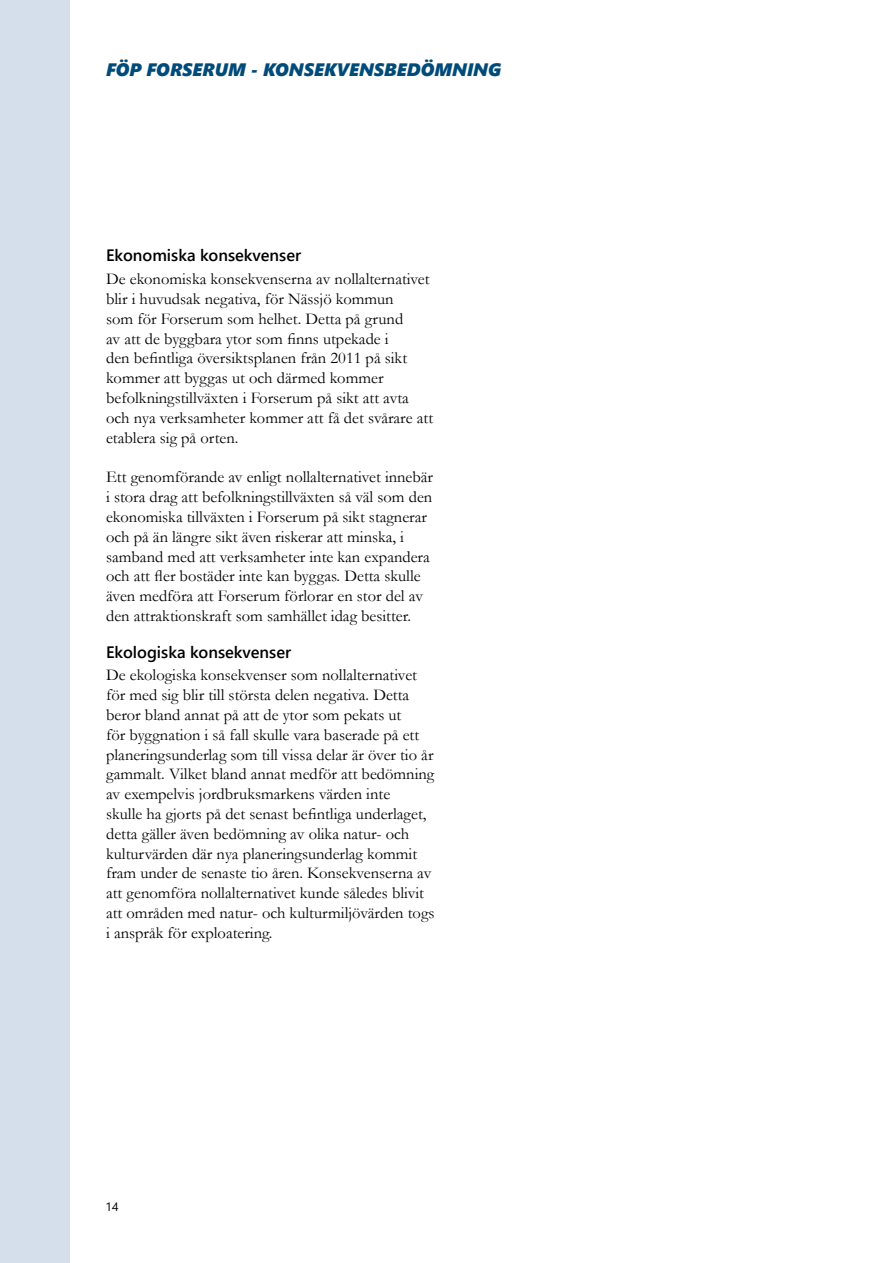
<style>
.page{position:relative;width:893px;height:1263px;background:#fff}
.page>*{position:absolute;margin:0;border:0;box-sizing:border-box;transform-origin:0 0}
.t1{font:italic 18px "Segoe UI Black";color:#004b79}
.t2{font:16.5px/19.8px "Garamond";color:#000}
.t3{font:600 16.5px "Segoe UI";color:#000}
.t4{font:12px "Segoe UI";color:#000}
</style>
<div class="page">
<div style="left:0;top:0;width:69px;height:1263px;background:#d5dfeb"></div>
<p class="t1" style="left:106px;top:56px;width:397px">FÖP FORSERUM - KONSEKVENSBEDÖMNING</p>
<p class="t3" style="left:106px;top:240px;width:197px">Ekonomiska konsekvenser</p>
<p class="t2" style="left:106px;top:269px;width:329px">De ekonomiska konsekvenserna av nollalternativet blir i huvudsak negativa, för Nässjö kommun<br>som för Forserum som helhet. Detta på grund<br>av att de byggbara ytor som finns utpekade i<br>den befintliga översiktsplanen från 2011 på sikt kommer att byggas ut och därmed kommer befolkningstillväxten i Forserum på sikt att avta och nya verksamheter kommer att få det svårare att etablera sig på orten.</p>
<p class="t2" style="left:106px;top:467px;width:329px">Ett genomförande av enligt nollalternativet innebär i stora drag att befolkningstillväxten så väl som den ekonomiska tillväxten i Forserum på sikt stagnerar och på än längre sikt även riskerar att minska, i samband med att verksamheter inte kan expandera och att fler bostäder inte kan byggas. Detta skulle även medföra att Forserum förlorar en stor del av den attraktionskraft som samhället idag besitter.</p>
<p class="t3" style="left:106px;top:636px;width:187px">Ekologiska konsekvenser</p>
<p class="t2" style="left:106px;top:665px;width:330px">De ekologiska konsekvenser som nollalternativet för med sig blir till största delen negativa. Detta beror bland annat på att de ytor som pekats ut<br>för byggnation i så fall skulle vara baserade på ett planeringsunderlag som till vissa delar är över tio år gammalt. Vilket bland annat medför att bedömning av exempelvis jordbruksmarkens värden inte<br>skulle ha gjorts på det senast befintliga underlaget, detta gäller även bedömning av olika natur- och kulturvärden där nya planeringsunderlag kommit fram under de senaste tio åren. Konsekvenserna av att genomföra nollalternativet kunde således blivit att områden med natur- och kulturmiljövärden togs i anspråk för exploatering.</p>
<p class="t4" style="left:106px;top:1195px;width:14px">14</p>
</div>
